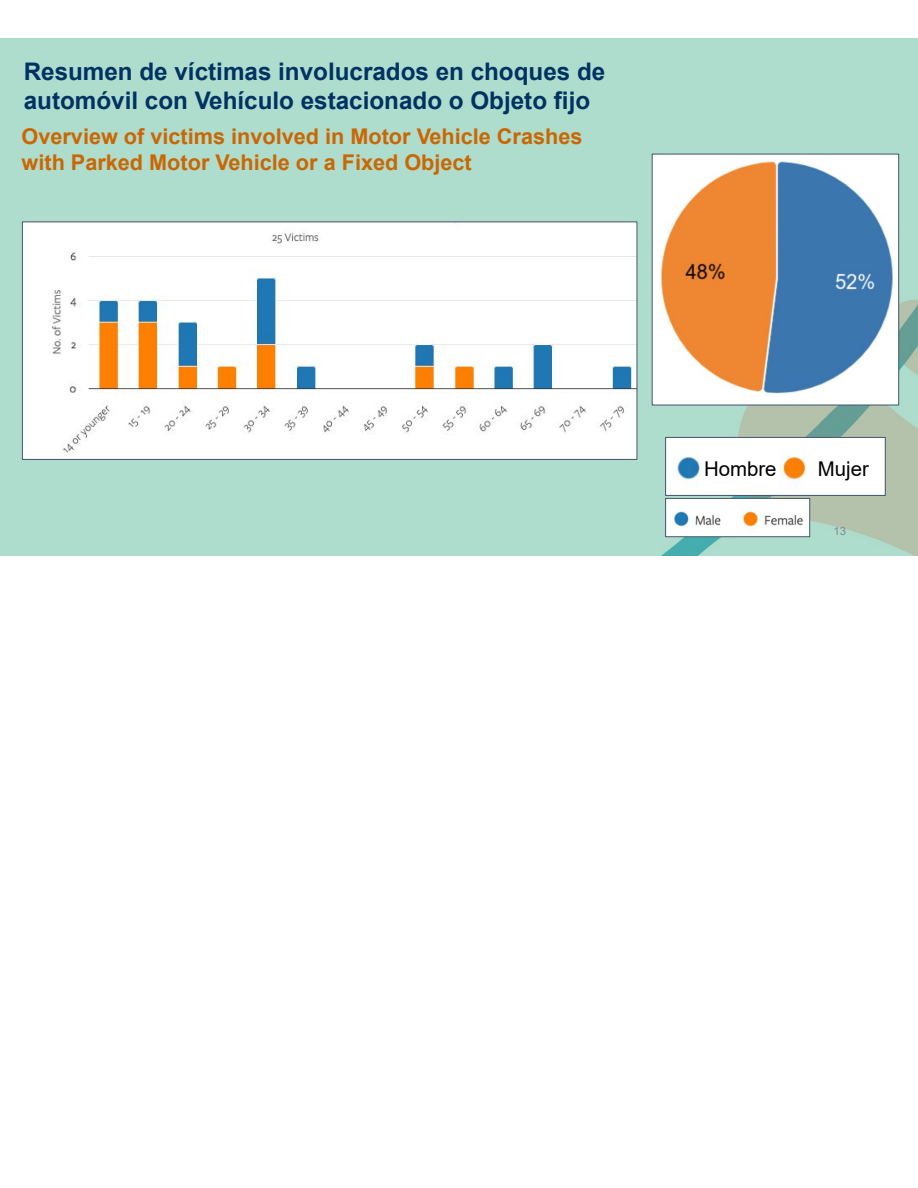
<style>
.page{position:relative;width:918px;height:1188px;background:#fff}
.page>*{position:absolute;margin:0;border:0;box-sizing:border-box;transform-origin:0 0}
.t1{font:700 24.15px/29.1px "Mbfghd Arial";color:#003262}
.t2{font:700 21.75px/26px "Mbfghd Arial";color:#ca6702}
.t3{font:20.4px "Pngtfn Arial";color:#000}
.t4{font:11.55px "Pngtfn Arial";color:#888}
</style>
<div class="page">
<div style="left:0;top:39px;width:918px;height:516px;background:#aedccd"></div>
<img style="left:667px;top:439px;width:217px;height:55px">
<div style="left:665px;top:437px;width:221px;height:59px;border:1px solid #44546a"></div>
<img style="left:667px;top:500px;width:141px;height:35px">
<div style="left:665px;top:498px;width:145px;height:39px;border:1px solid #44546a"></div>
<div style="left:704px;top:457px;width:73px;height:24px;background:#fff"></div>
<img style="left:654px;top:156px;width:243px;height:247px">
<div style="left:652px;top:154px;width:247px;height:251px;border:1px solid #44546a"></div>
<div style="left:809px;top:448px;width:68px;height:37px;background:#fff"></div>
<img style="left:24px;top:223px;width:611px;height:235px">
<div style="left:22px;top:221px;width:615px;height:239px;border:1px solid #44546a"></div>
<p class="t1" style="left:24px;top:57px;width:583px">Resumen de víctimas involucrados en choques de automóvil con Vehículo estacionado o Objeto fijo</p>
<p class="t2" style="left:22px;top:124px;width:562px">Overview of victims involved in Motor Vehicle Crashes with Parked Motor Vehicle or a Fixed Object</p>
<p class="t3" style="left:704px;top:455px;width:74px">Hombre</p>
<p class="t3" style="left:818px;top:455px;width:52px">Mujer</p>
<p class="t4" style="left:834px;top:523px;width:14px">13</p>
</div>
